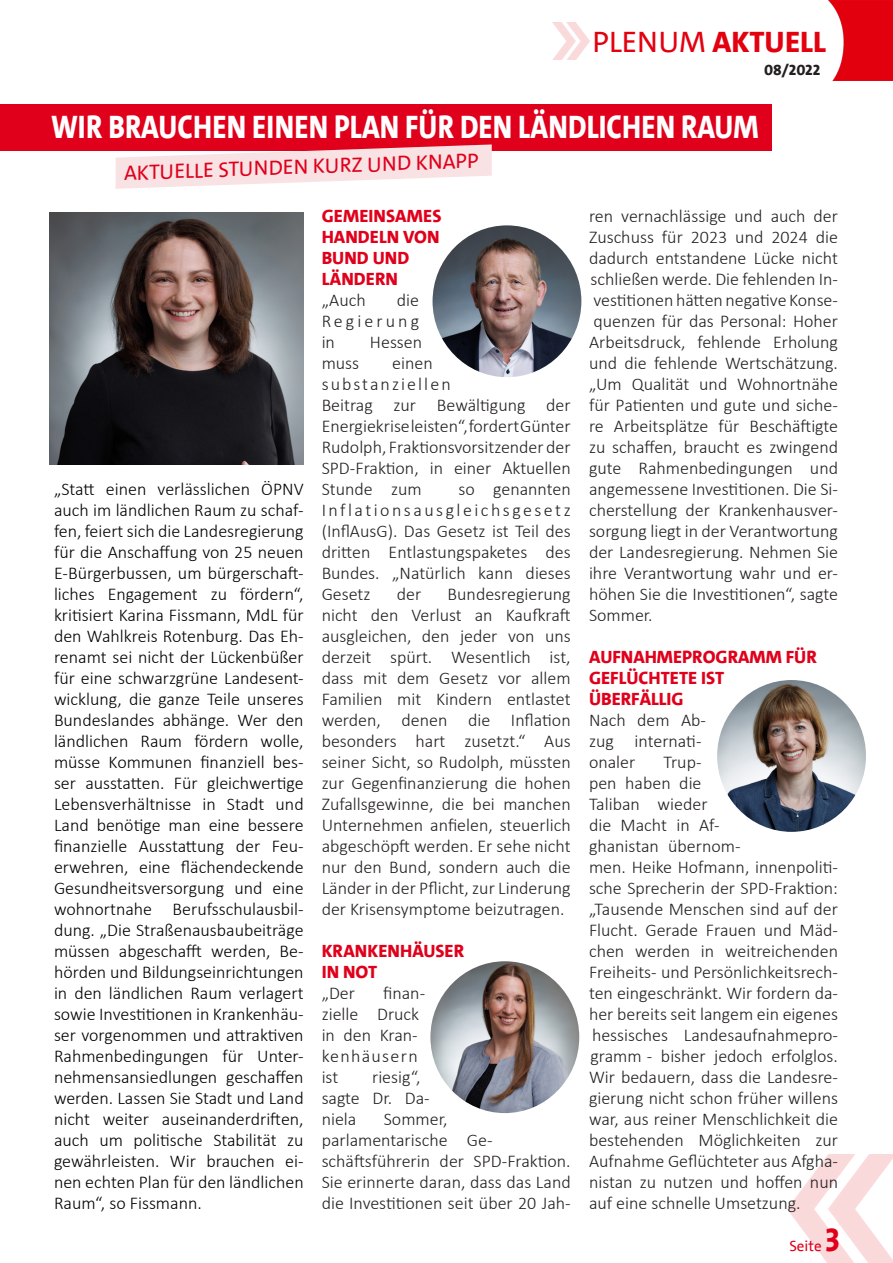
<style>
.page{position:relative;width:893px;height:1263px;background:#fff}
.page>*{position:absolute;margin:0;border:0;box-sizing:border-box;transform-origin:0 0}
.Überschrift{font:800 33px "SPD The Sans";color:#fff;scale:.85 1}
.t1{font:800 30px "SPD The Sans";color:#e3000f}
.Unterzeile_24p{font:21px "SPD The Sans";color:#e0001b}
.Fließtext{font:300 18px/21px "Calibri";color:#231f20}
.Fließtext-2{font:300 18px/21px "Calibri";color:#000001;text-align:justify}
.Zwischenüberschrift{font:300 18px/21px "Calibri";color:#231f20;text-align:justify}
.Zwischenüberschrift-2{font:800 18px/21px "SPD The Sans";color:#e0001b}
.t2{font:800 15px "SPD The Sans Versal";color:#231f20}
.t3{font:15px "SPD The Sans";color:#e0001b}
.s1{font-weight:400}
.s2{font-weight:800;font-size:33px}
</style>
<div class="page">
<img style="left:788px;top:1155px;width:105px;height:108px">
<img style="left:552px;top:23px;width:37px;height:37px">
<img style="left:828px;top:0;width:65px;height:81px">
<img style="left:50px;top:213px;width:254px;height:251px">
<img style="left:430px;top:961px;width:149px;height:152px">
<div style="left:0;top:105px;width:771px;height:46px;background:#e0001b"></div>
<svg style="left:116px;top:144px;width:376px;height:45px"></svg>
<img style="left:433px;top:225px;width:148px;height:152px">
<img style="left:717px;top:680px;width:149px;height:152px">
<h2 class="t1" style="left:592px;top:22px;width:235px"><span class="s1">PLENUM</span> AKTUELL</h2>
<p class="t2" style="left:764px;top:60px;width:58px">08/2022</p>
<p class="Überschrift" style="left:51px;top:106px;width:834px">WIR BRAUCHEN EINEN PLAN FÜR DEN LÄNDLICHEN RAUM</p>
<p class="Unterzeile_24p" style="left:123px;top:159px;width:356px;rotate:-2deg">AKTUELLE STUNDEN KURZ UND KNAPP</p>
<p class="Fließtext" style="left:589px;top:205px;width:251px;text-align:justify">ren vernachlässige und auch der Zuschuss für 2023 und 2024 die dadurch entstandene Lücke nicht schließen werde. Die fehlenden In&shy;vestitionen hätten negative Konse&shy;quenzen für das Personal: Hoher Arbeitsdruck, fehlende Erholung und die fehlende Wertschätzung. „Um Qualität und Wohnortnähe für Patienten und gute und siche&shy;re Arbeitsplätze für Beschäftigte zu schaffen, braucht es zwingend gute Rahmenbedingungen und angemessene Investitionen. Die Si&shy;cherstellung der Krankenhausver&shy;sorgung liegt in der Verantwortung der Landesregierung. Nehmen Sie ihre Verantwortung wahr und er&shy;höhen Sie die Investitionen“, sagte Sommer.</p>
<p class="Zwischenüberschrift-2" style="left:589px;top:647px;width:229px">AUFNAHMEPROGRAMM FÜR<br>GEFLÜCHTETE IST<br>ÜBERFÄLLIG</p>
<p class="Fließtext" style="left:589px;top:709px;width:118px">Nach dem Ab&shy;zug internati&shy;onaler</p>
<p class="Zwischenüberschrift-2" style="left:322px;top:206px;width:121px">GEMEINSAMES<br>HANDELN VON<br>BUND UND<br>LÄNDERN</p>
<p class="Zwischenüberschrift" style="left:322px;top:289px;width:46px">„Auch</p>
<p class="Zwischenüberschrift" style="left:322px;top:289px;width:99px;text-indent:75px">die Regierung in</p>
<p class="Zwischenüberschrift" style="left:370px;top:331px;width:54px">Hessen</p>
<p class="Zwischenüberschrift" style="left:322px;top:352px;width:251px;text-align:left;text-indent:71px">einen<br>substanziellen<br>Beitrag zur Bewältigung der<br>Energiekrise leisten“, fordert Günter<br>Rudolph, Fraktionsvorsitzender der<br>SPD-Fraktion, in einer Aktuellen<br>Stunde zum</p>
<p class="Zwischenüberschrift" style="left:322px;top:352px;width:39px">muss</p>
<p class="Fließtext-2" style="left:54px;top:478px;width:251px">„Statt einen verlässlichen ÖPNV auch im ländlichen Raum zu schaf&shy;fen, feiert sich die Landesregierung für die Anschaffung von 25 neuen E-Bürgerbussen, um bürgerschaft&shy;liches Engagement zu fördern“, kritisiert Karina Fissmann, MdL für den Wahlkreis Rotenburg. Das Eh&shy;renamt sei nicht der Lückenbüßer für eine schwarzgrüne Landesent&shy;wicklung, die ganze Teile unseres Bundeslandes abhänge. Wer den ländlichen Raum fördern wolle, müsse Kommunen finanziell bes&shy;ser ausstatten. Für gleichwertige Lebensverhältnisse in Stadt und Land benötige man eine bessere finanzielle Ausstattung der Feu&shy;erwehren, eine flächendeckende Gesundheitsversorgung und eine wohnortnahe Berufsschulausbil&shy;dung. „Die Straßenausbaubeiträge müssen abgeschafft werden, Be&shy;hörden und Bildungseinrichtungen in den ländlichen Raum verlagert sowie Investitionen in Krankenhäu&shy;ser vorgenommen und attraktiven Rahmenbedingungen für Unter&shy;nehmensansiedlungen geschaffen werden. Lassen Sie Stadt und Land nicht weiter auseinanderdriften, auch um politische Stabilität zu gewährleisten. Wir brauchen ei&shy;nen echten Plan für den ländlichen Raum“, so Fissmann.</p>
<p class="Zwischenüberschrift" style="left:322px;top:478px;width:251px;text-indent:137px">so genannten Inflationsausgleichsgesetz (InflAusG). Das Gesetz ist Teil des dritten Entlastungspaketes des Bundes. „Natürlich kann dieses Gesetz</p>
<p class="Zwischenüberschrift" style="left:322px;top:583px;width:251px;text-indent:126px">Bundesregierung nicht den Verlust an Kaufkraft ausgleichen, den jeder von uns derzeit spürt. Wesentlich ist, dass mit dem Gesetz vor allem Familien mit Kindern entlastet werden, denen die Inflation besonders hart zusetzt.“ Aus seiner Sicht, so Rudolph, müssten zur Gegenfinanzierung die hohen Zufallsgewinne, die bei manchen Unternehmen anfielen, steuerlich abgeschöpft werden. Er sehe nicht nur den Bund, sondern auch die Länder in der Pflicht, zur Linderung der Krisensymptome beizutragen.</p>
<p class="Zwischenüberschrift-2" style="left:322px;top:941px;width:144px">KRANKENHÄUSER<br>IN NOT</p>
<p class="Fließtext" style="left:322px;top:982px;width:35px">„Der</p>
<p class="Zwischenüberschrift" style="left:397px;top:583px;width:26px">der</p>
<p class="Fließtext" style="left:589px;top:751px;width:251px;text-indent:75px">Trup-<br>pen haben die<br>Taliban wieder<br>die Macht in Af-<br>ghanistan übernom-<br>men. Heike Hofmann, innenpoliti&shy;sche Sprecherin der SPD-Fraktion: „Tausende Menschen sind auf der<br>Flucht. Gerade Frauen und Mäd&shy;chen werden in weitreichenden<br>Freiheits- und Persönlichkeitsrech&shy;ten eingeschränkt. Wir fordern da&shy;her bereits seit langem ein eigenes hessisches Landesaufnahmepro&shy;gramm - bisher jedoch erfolglos.<br>Wir bedauern, dass die Landesre&shy;gierung nicht schon früher willens war, aus reiner Menschlichkeit die bestehenden Möglichkeiten zur<br>Aufnahme Geflüchteter aus Afgha&shy;nistan zu nutzen und hoffen nun auf eine schnelle Umsetzung.</p>
<p class="Fließtext" style="left:322px;top:982px;width:105px;text-indent:62px">finan&shy;zielle Druck in den Kran&shy;kenhäusern ist</p>
<p class="Fließtext" style="left:322px;top:1066px;width:109px;text-indent:50px">riesig“, sagte Dr. Da&shy;niela</p>
<p class="Fließtext" style="left:322px;top:1108px;width:251px;text-indent:62px">Sommer, parlamentarische Ge&shy;schäftsführerin der SPD-Fraktion.<br>Sie erinnerte daran, dass das Land die Investitionen seit über 20 Jah-</p>
<p class="t3" style="left:789px;top:1236px;width:52px">Seite <span class="s2">3</span></p>
</div>
